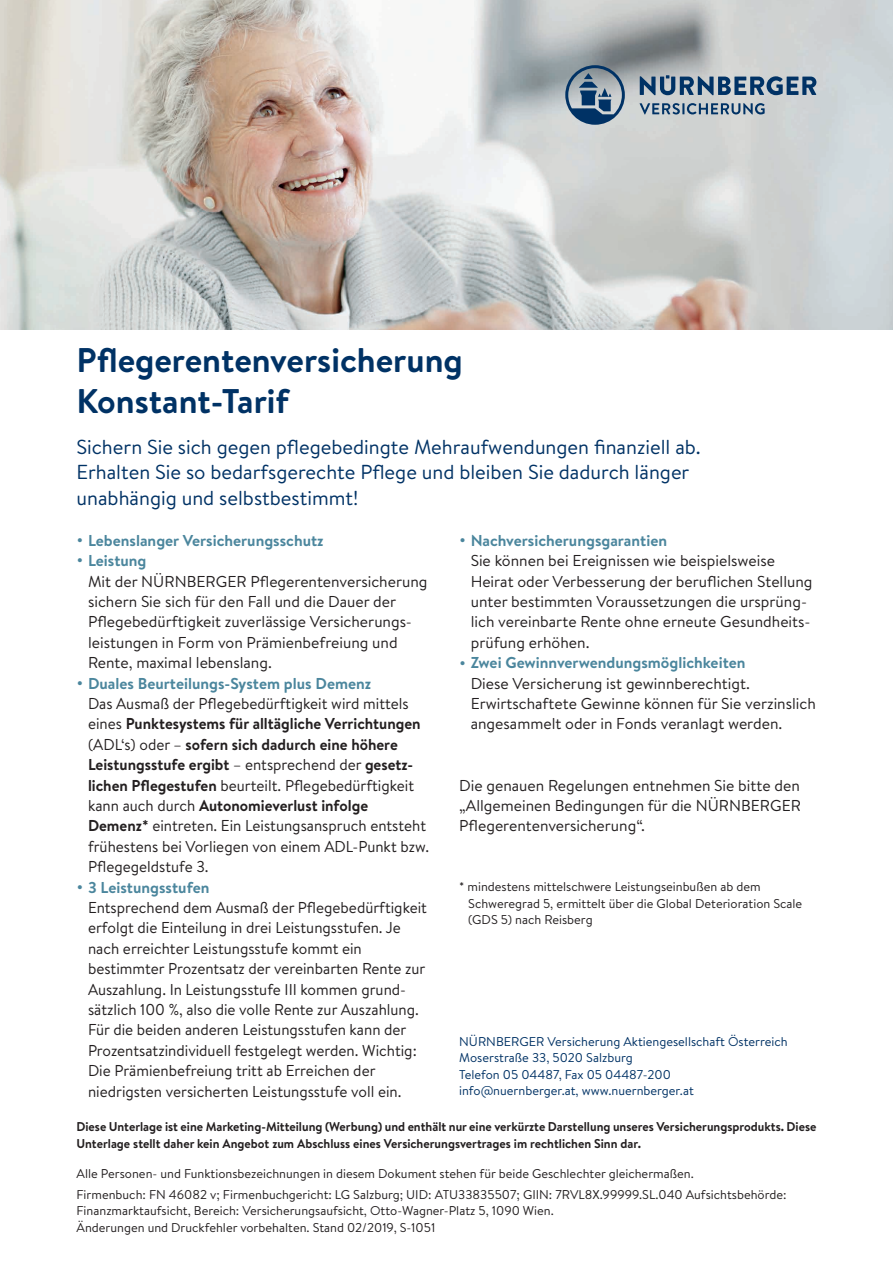
<style>
.page{position:relative;width:893px;height:1263px;background:#fff}
.page>*{position:absolute;margin:0;border:0;box-sizing:border-box;transform-origin:0 0}
.t1{font:700 34.2px/40.8px "Brandon Text";color:#003265}
.t2{font:20.25px/25.5px "Brandon Text";color:#003265}
.t3{font:15.75px/20.4px "Brandon Text";color:#231f20}
.t4{font:700 15.75px "Brandon Text";color:#4b869d}
.t5{font:12.75px/16.5px "Brandon Text";color:#231f20}
.t6{font:700 12.75px/16.5px "Brandon Text";color:#231f20}
.t7{font:12.75px/16.5px "Brandon Text";color:#003265}
.s1{font-size:18.9px;color:#4b869d}
.s2{font-weight:700;color:#4b869d}
.s3{font-weight:400;font-size:18.9px}
.s4{font-weight:700}
</style>
<div class="page">
<img style="left:0;top:0;width:893px;height:330px">
<svg style="left:640px;top:75px;width:176px;height:20px;background:#657f99"></svg>
<svg style="left:640px;top:103px;width:125px;height:11px"></svg>
<svg style="left:565px;top:65px;width:60px;height:60px;background:#70869a"></svg>
<h1 class="t1" style="left:77px;top:339px;width:388px">Pflegerentenversicherung<br>Konstant-Tarif</h1>
<p class="t2" style="left:77px;top:433px;width:626px">Sichern Sie sich gegen pflegebedingte Mehraufwendungen finanziell ab.<br>Erhalten Sie so bedarfsgerechte Pflege und bleiben Sie dadurch länger unabhängig und selbstbestimmt!</p>
<p class="t3" style="left:471px;top:530px;width:343px;text-indent:-11px"><span class="s1">•</span> <span class="s2">Nachversicherungsgarantien<br></span>Sie können bei Ereignissen wie beispielsweise Heirat oder Verbesserung der beruflichen Stellung unter bestimmten Voraussetzungen die ursprüng&shy;lich vereinbarte Rente ohne erneute Gesundheits&shy;prüfung erhöhen.</p>
<p class="t3" style="left:471px;top:652px;width:347px;text-indent:-11px"><span class="s1">•</span> <span class="s2">Zwei Gewinnverwendungsmöglichkeiten<br></span>Diese Versicherung ist gewinnberechtigt.<br>Erwirtschaftete Gewinne können für Sie verzinslich angesammelt oder in Fonds veranlagt werden.</p>
<p class="t4" style="left:77px;top:529px;width:249px"><span class="s3">•</span> Lebenslanger Versicherungsschutz</p>
<p class="t3" style="left:88px;top:550px;width:341px;text-indent:-11px"><span class="s1">•</span> <span class="s2">Leistung<br></span>Mit der NÜRNBERGER Pflegerentenversicherung sichern Sie sich für den Fall und die Dauer der Pflegebedürftigkeit zuverlässige Versicherungs&shy;leistungen in Form von Prämienbefreiung und Rente, maximal lebenslang.</p>
<p class="t3" style="left:88px;top:672px;width:343px;text-indent:-11px"><span class="s1">•</span> <span class="s2">Duales Beurteilungs-System plus Demenz<br></span>Das Ausmaß der Pflegebedürftigkeit wird mittels eines <span class="s4">Punktesystems für alltägliche Verrichtungen </span>(ADL‘s) oder – <span class="s4">sofern sich dadurch eine höhere Leistungsstufe ergibt</span> – entsprechend der <span class="s4">gesetz&shy;lichen Pflegestufen</span> beurteilt. Pflegebedürftigkeit kann auch durch <span class="s4">Autonomieverlust infolge Demenz*</span> eintreten. Ein Leistungsanspruch entsteht frühestens bei Vorliegen von einem ADL-Punkt bzw.<br>Pflegegeldstufe 3.</p>
<p class="t3" style="left:88px;top:876px;width:340px;text-indent:-11px"><span class="s1">•</span> <span class="s2">3 Leistungsstufen<br></span>Entsprechend dem Ausmaß der Pflegebedürftigkeit erfolgt die Einteilung in drei Leistungsstufen. Je nach erreichter Leistungsstufe kommt ein bestimmter Prozentsatz der vereinbarten Rente zur Auszahlung. In Leistungsstufe III kommen grund&shy;sätzlich 100 %, also die volle Rente zur Auszahlung.<br>Für die beiden anderen Leistungsstufen kann der Prozentsatzindividuell festgelegt werden. Wichtig:<br>Die Prämienbefreiung tritt ab Erreichen der niedrigsten versicherten Leistungsstufe voll ein.</p>
<p class="t3" style="left:459px;top:774px;width:343px;text-align:justify">Die genauen Regelungen entnehmen Sie bitte den „Allgemeinen Bedingungen für die NÜRNBERGER Pflegerentenversicherung“.</p>
<p class="t5" style="left:468px;top:878px;width:336px;text-indent:-9px">* mindestens mittelschwere Leistungseinbußen ab dem<br>Schweregrad 5, ermittelt über die Global Deterioration Scale (GDS 5) nach Reisberg</p>
<p class="t7" style="left:459px;top:1032px;width:330px">NÜRNBERGER Versicherung Aktiengesellschaft Österreich Moserstraße 33, 5020 Salzburg<br>Telefon 05 04487, Fax 05 04487-200 info@nuernberger.at, www.nuernberger.at</p>
<p class="t6" style="left:77px;top:1118px;width:741px">Diese Unterlage ist eine Marketing-Mitteilung (Werbung) und enthält nur eine verkürzte Darstellung unseres Versicherungsprodukts. Diese<br>Unterlage stellt daher kein Angebot zum Abschluss eines Versicherungsvertrages im rechtlichen Sinn dar.</p>
<p class="t5" style="left:77px;top:1163px;width:711px;line-height:20.4px">Alle Personen- und Funktionsbezeichnungen in diesem Dokument stehen für beide Geschlechter gleichermaßen.<br>Firmenbuch: FN 46082 v; Firmenbuchgericht: LG Salzburg; UID: ATU33835507; GIIN: 7RVL8X.99999.SL.040 Aufsichtsbehörde:</p>
<p class="t5" style="left:77px;top:1202px;width:479px">Finanzmarktaufsicht, Bereich: Versicherungsaufsicht, Otto-Wagner-Platz 5, 1090 Wien.<br>Änderungen und Druckfehler vorbehalten. Stand 02/2019, S-1051</p>
</div>
